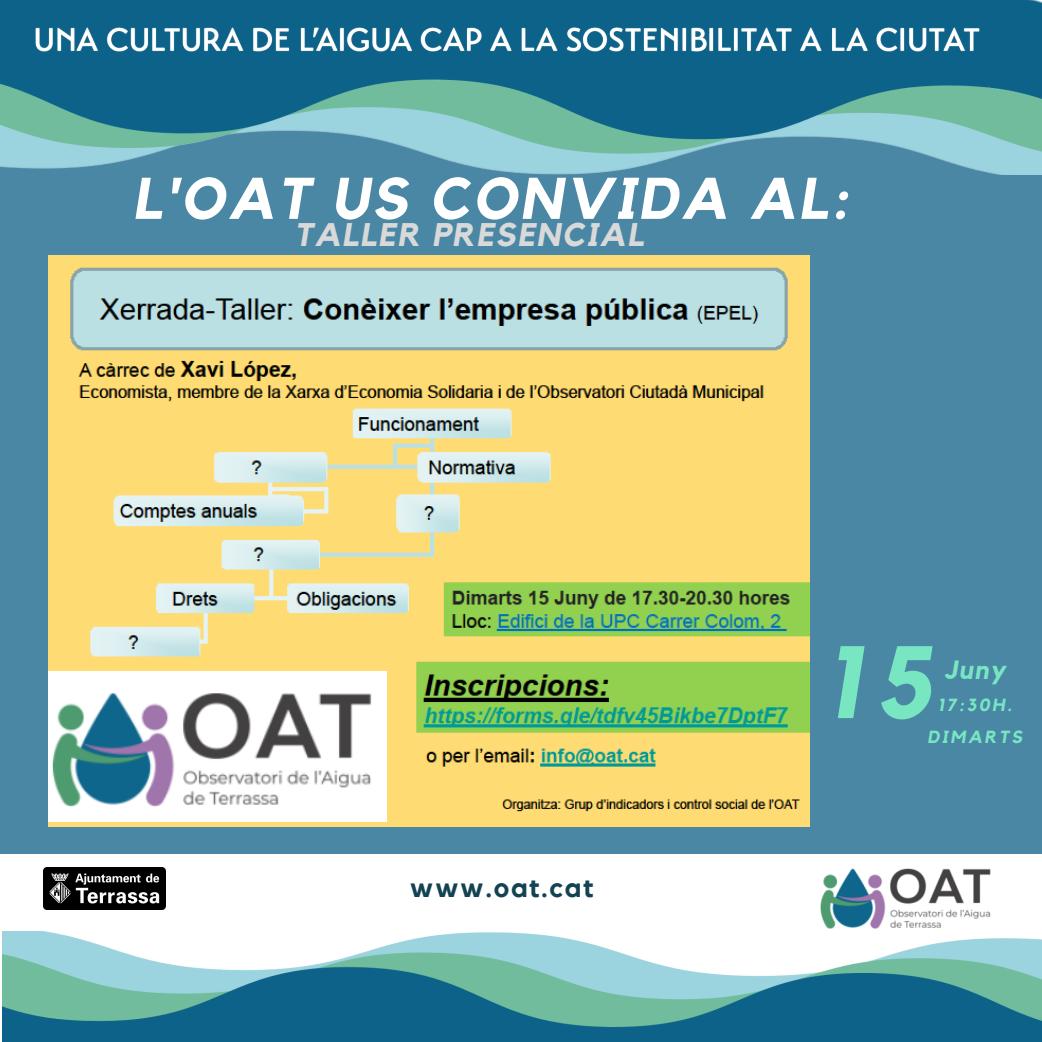
<style>
.page{position:relative;width:1042px;height:1042px;background:#fff}
.page>*{position:absolute;margin:0;border:0;box-sizing:border-box;transform-origin:0 0}
.t1{font:italic 700 101.41px "Kollektif";color:#79e6c2}
.t2{font:italic 700 58.01px "Kollektif";letter-spacing:.05em;color:#fff}
.t3{font:italic 700 32.64px "Kollektif";letter-spacing:.05em;color:#d9d9d9}
.t4{font:700 27.04px "Kollektif";letter-spacing:.06em;color:#134352}
.t5{font:italic 700 26.25px "Kollektif";color:#79e6c2}
.t6{font:italic 700 17.5px "Kollektif";letter-spacing:.145em;color:#79e6c2}
</style>
<div class="page">
<div style="left:0;top:118px;width:1041px;height:735px;background:#4987a5"></div>
<img style="left:0;top:0;width:1041px;height:175px">
<img style="left:3px;top:931px;width:1038px;height:110px">
<img style="left:48px;top:256px;width:761px;height:570px">
<img style="left:48px;top:671px;width:339px;height:150px">
<img style="left:43px;top:867px;width:122px;height:42px">
<img style="left:818px;top:868px;width:180px;height:68px">
<p class="t2" style="left:133px;top:172px;width:717px">L'OAT US CONVIDA AL:</p>
<p class="t3" style="left:294px;top:220px;width:350px">TALLER PRESENCIAL</p>
<p class="t4" style="left:410px;top:875px;width:185px">www.oat.cat</p>
<h1 class="t1" style="left:823px;top:636px;width:110px">15</h1>
<p class="t5" style="left:944px;top:657px;width:63px">Juny</p>
<p class="t6" style="left:937px;top:697px;width:75px">17:30H.</p>
<p class="t6" style="left:927px;top:728px;width:96px">DIMARTS</p>
</div>
